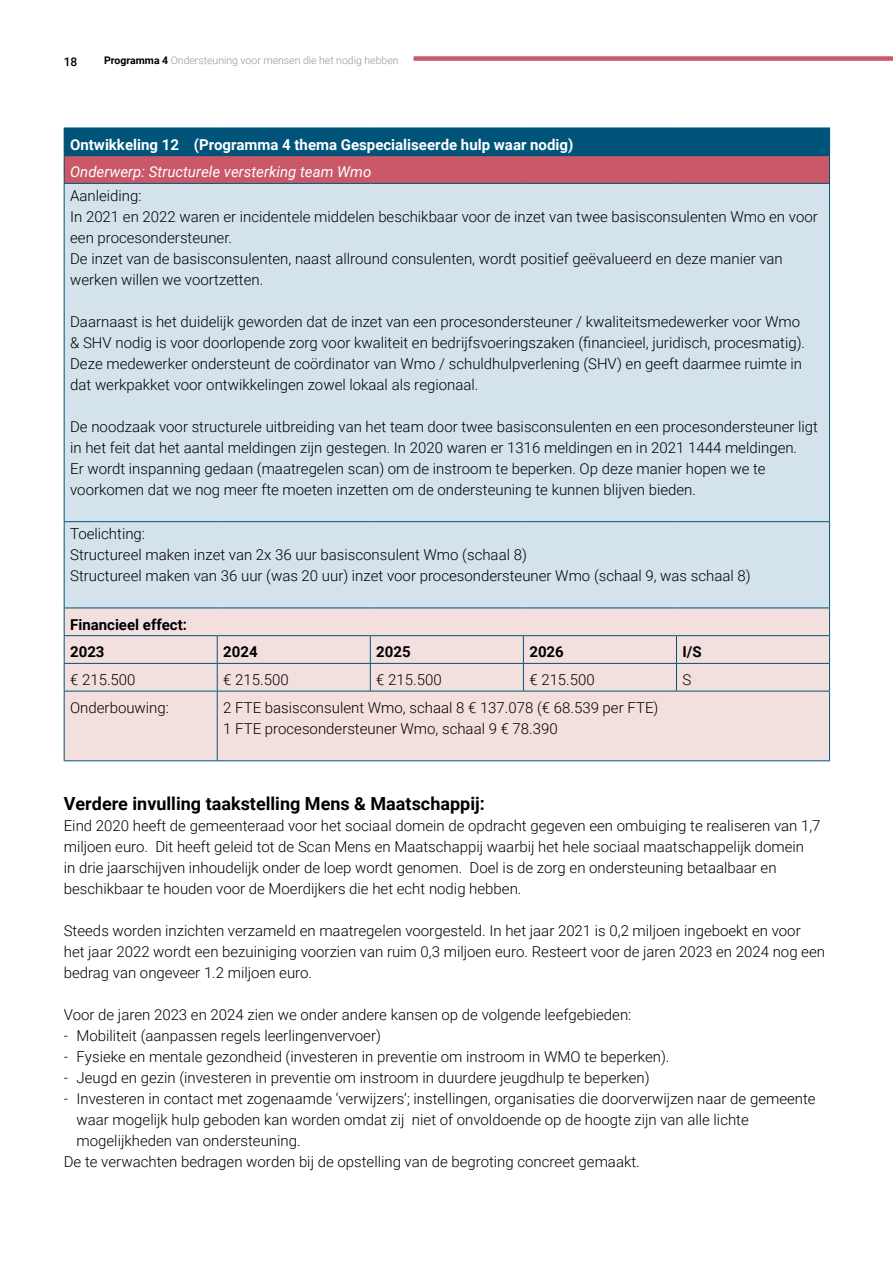
<style>
.page{position:relative;width:893px;height:1263px;background:#fff}
.page>*{position:absolute;margin:0;border:0;box-sizing:border-box;transform-origin:0 0}
.tussenkop{font:700 18px "Roboto";color:#000}
.Body_Text{font:300 15px/21px "Roboto";color:#000}
.inspring{font:300 15px/21px "Roboto";color:#000}
.Body_Text-2{font:700 15px "Roboto";color:#fff}
.Body_Text-3{font:italic 15px "Roboto";color:#fff}
.Body_Text-4{font:700 15px "Roboto";color:#000}
.t1{font:500 12px "Roboto";color:#000}
.t2{font:300 10.5px "Roboto";color:#939598}
.s1{font-weight:700;color:#000}
</style>
<div class="page">
<div style="left:64px;top:128px;width:766px;height:28px;background:#005379"></div>
<div style="left:64px;top:156px;width:766px;height:27px;background:#ca5868"></div>
<div style="left:65px;top:184px;width:764px;height:423px;background:#d4e2ec"></div>
<div style="left:65px;top:608px;width:764px;height:152px;background:#f3e0de"></div>
<svg style="left:64px;top:156px;width:1px;height:27px"></svg>
<svg style="left:829px;top:156px;width:1px;height:27px"></svg>
<hr style="left:64px;top:183px;width:153px;height:1px;background:#005379">
<hr style="left:64px;top:184px;width:1px;height:337px;background:#005379">
<hr style="left:217px;top:183px;width:153px;height:1px;background:#005379">
<hr style="left:370px;top:183px;width:153px;height:1px;background:#005379">
<hr style="left:523px;top:183px;width:153px;height:1px;background:#005379">
<hr style="left:676px;top:183px;width:154px;height:1px;background:#005379">
<hr style="left:829px;top:184px;width:1px;height:337px;background:#005379">
<hr style="left:64px;top:521px;width:153px;height:1px;background:#005379">
<hr style="left:64px;top:522px;width:1px;height:85px;background:#005379">
<hr style="left:217px;top:521px;width:153px;height:1px;background:#005379">
<hr style="left:370px;top:521px;width:153px;height:1px;background:#005379">
<hr style="left:523px;top:521px;width:153px;height:1px;background:#005379">
<hr style="left:676px;top:521px;width:154px;height:1px;background:#005379">
<hr style="left:829px;top:522px;width:1px;height:85px;background:#005379">
<hr style="left:64px;top:607px;width:153px;height:1px;background:#005379">
<hr style="left:217px;top:607px;width:153px;height:1px;background:#005379">
<hr style="left:370px;top:607px;width:153px;height:1px;background:#005379">
<hr style="left:523px;top:607px;width:153px;height:1px;background:#005379">
<hr style="left:676px;top:607px;width:154px;height:1px;background:#005379">
<hr style="left:64px;top:635px;width:153px;height:1px;background:#005379">
<hr style="left:217px;top:635px;width:153px;height:1px;background:#005379">
<hr style="left:370px;top:635px;width:153px;height:1px;background:#005379">
<hr style="left:523px;top:635px;width:153px;height:1px;background:#005379">
<hr style="left:676px;top:635px;width:154px;height:1px;background:#005379">
<hr style="left:64px;top:663px;width:153px;height:1px;background:#005379">
<svg style="left:64px;top:608px;width:1px;height:83px"></svg>
<hr style="left:217px;top:663px;width:153px;height:1px;background:#005379">
<svg style="left:217px;top:636px;width:1px;height:55px"></svg>
<hr style="left:370px;top:663px;width:153px;height:1px;background:#005379">
<svg style="left:370px;top:636px;width:1px;height:55px"></svg>
<hr style="left:523px;top:663px;width:153px;height:1px;background:#005379">
<svg style="left:523px;top:636px;width:1px;height:55px"></svg>
<hr style="left:676px;top:663px;width:154px;height:1px;background:#005379">
<svg style="left:676px;top:636px;width:1px;height:55px"></svg>
<svg style="left:829px;top:608px;width:1px;height:83px"></svg>
<hr style="left:64px;top:691px;width:153px;height:1px;background:#005379">
<hr style="left:64px;top:691px;width:1px;height:69px;background:#005379">
<hr style="left:217px;top:691px;width:153px;height:1px;background:#005379">
<hr style="left:217px;top:691px;width:1px;height:69px;background:#005379">
<hr style="left:370px;top:691px;width:153px;height:1px;background:#005379">
<hr style="left:523px;top:691px;width:153px;height:1px;background:#005379">
<hr style="left:676px;top:691px;width:154px;height:1px;background:#005379">
<hr style="left:829px;top:691px;width:1px;height:69px;background:#005379">
<hr style="left:64px;top:760px;width:153px;height:1px;background:#005379">
<hr style="left:217px;top:760px;width:153px;height:1px;background:#005379">
<hr style="left:370px;top:760px;width:153px;height:1px;background:#005379">
<hr style="left:523px;top:760px;width:153px;height:1px;background:#005379">
<hr style="left:676px;top:760px;width:154px;height:1px;background:#005379">
<div style="left:414px;top:56px;width:479px;height:5px;background:#ca5868"></div>
<p class="t1" style="left:64px;top:53px;width:15px">18</p>
<p class="t2" style="left:104px;top:53px;width:296px"><span class="s1">Programma 4</span> Ondersteuning voor mensen die het nodig hebben</p>
<p class="Body_Text-2" style="left:70px;top:134px;width:505px">Ontwikkeling 12 (Programma 4 thema Gespecialiseerde hulp waar nodig)</p>
<p class="Body_Text-3" style="left:70px;top:162px;width:303px">Onderwerp: Structurele versterking team Wmo</p>
<p class="Body_Text" style="left:70px;top:184px;width:73px">Aanleiding:</p>
<p class="Body_Text" style="left:70px;top:205px;width:749px">In 2021 en 2022 waren er incidentele middelen beschikbaar voor de inzet van twee basisconsulenten Wmo en voor een procesondersteuner.</p>
<p class="Body_Text" style="left:70px;top:247px;width:714px">De inzet van de basisconsulenten, naast allround consulenten, wordt positief geëvalueerd en deze manier van werken willen we voortzetten.</p>
<p class="Body_Text" style="left:70px;top:310px;width:736px">Daarnaast is het duidelijk geworden dat de inzet van een procesondersteuner / kwaliteitsmedewerker voor Wmo &amp; SHV nodig is voor doorlopende zorg voor kwaliteit en bedrijfsvoeringszaken (financieel, juridisch, procesmatig).<br>Deze medewerker ondersteunt de coördinator van Wmo / schuldhulpverlening (SHV) en geeft daarmee ruimte in dat werkpakket voor ontwikkelingen zowel lokaal als regionaal.</p>
<p class="Body_Text" style="left:70px;top:415px;width:749px">De noodzaak voor structurele uitbreiding van het team door twee basisconsulenten en een procesondersteuner ligt in het feit dat het aantal meldingen zijn gestegen. In 2020 waren er 1316 meldingen en in 2021 1444 meldingen.<br>Er wordt inspanning gedaan (maatregelen scan) om de instroom te beperken. Op deze manier hopen we te voorkomen dat we nog meer fte moeten inzetten om de ondersteuning te kunnen blijven bieden.</p>
<p class="Body_Text" style="left:70px;top:522px;width:76px">Toelichting:</p>
<p class="Body_Text" style="left:70px;top:543px;width:458px">Structureel maken inzet van 2x 36 uur basisconsulent Wmo (schaal 8)</p>
<p class="Body_Text" style="left:70px;top:564px;width:682px">Structureel maken van 36 uur (was 20 uur) inzet voor procesondersteuner Wmo (schaal 9, was schaal 8)</p>
<p class="Body_Text-4" style="left:70px;top:614px;width:118px">Financieel effect:</p>
<p class="Body_Text-4" style="left:70px;top:641px;width:36px">2023</p>
<p class="Body_Text-4" style="left:223px;top:641px;width:36px">2024</p>
<p class="Body_Text-4" style="left:376px;top:641px;width:36px">2025</p>
<p class="Body_Text-4" style="left:529px;top:641px;width:36px">2026</p>
<p class="Body_Text-4" style="left:682px;top:641px;width:21px">I/S</p>
<p class="Body_Text" style="left:70px;top:669px;width:67px">€ 215.500</p>
<p class="Body_Text" style="left:223px;top:669px;width:67px">€ 215.500</p>
<p class="Body_Text" style="left:376px;top:669px;width:67px">€ 215.500</p>
<p class="Body_Text" style="left:529px;top:669px;width:67px">€ 215.500</p>
<p class="Body_Text" style="left:682px;top:669px;width:10px">S</p>
<p class="Body_Text" style="left:70px;top:696px;width:100px">Onderbouwing:</p>
<p class="Body_Text" style="left:223px;top:696px;width:437px">2 FTE basisconsulent Wmo, schaal 8 € 137.078 (€ 68.539 per FTE)</p>
<p class="Body_Text" style="left:223px;top:717px;width:336px">1 FTE procesondersteuner Wmo, schaal 9 € 78.390</p>
<p class="tussenkop" style="left:64px;top:791px;width:423px">Verdere invulling taakstelling Mens &amp; Maatschappij:</p>
<p class="Body_Text" style="left:64px;top:815px;width:758px">Eind 2020 heeft de gemeenteraad voor het sociaal domein de opdracht gegeven een ombuiging te realiseren van 1,7 miljoen euro. Dit heeft geleid tot de Scan Mens en Maatschappij waarbij het hele sociaal maatschappelijk domein<br>in drie jaarschijven inhoudelijk onder de loep wordt genomen. Doel is de zorg en ondersteuning betaalbaar en beschikbaar te houden voor de Moerdijkers die het echt nodig hebben.</p>
<p class="Body_Text" style="left:64px;top:920px;width:763px">Steeds worden inzichten verzameld en maatregelen voorgesteld. In het jaar 2021 is 0,2 miljoen ingeboekt en voor het jaar 2022 wordt een bezuiniging voorzien van ruim 0,3 miljoen euro. Resteert voor de jaren 2023 en 2024 nog een bedrag van ongeveer 1.2 miljoen euro.</p>
<p class="Body_Text" style="left:64px;top:1004px;width:569px">Voor de jaren 2023 en 2024 zien we onder andere kansen op de volgende leefgebieden:</p>
<p class="inspring" style="left:64px;top:1025px;width:319px">- Mobiliteit (aanpassen regels leerlingenvervoer)</p>
<p class="inspring" style="left:64px;top:1046px;width:607px">- Fysieke en mentale gezondheid (investeren in preventie om instroom in WMO te beperken).</p>
<p class="inspring" style="left:64px;top:1067px;width:587px">- Jeugd en gezin (investeren in preventie om instroom in duurdere jeugdhulp te beperken)</p>
<p class="inspring" style="left:77px;top:1088px;width:741px;text-indent:-13px">- Investeren in contact met zogenaamde ‘verwijzers’; instellingen, organisaties die doorverwijzen naar de gemeente waar mogelijk hulp geboden kan worden omdat zij niet of onvoldoende op de hoogte zijn van alle lichte mogelijkheden van ondersteuning.</p>
<p class="Body_Text" style="left:64px;top:1151px;width:577px">De te verwachten bedragen worden bij de opstelling van de begroting concreet gemaakt.</p>
</div>
